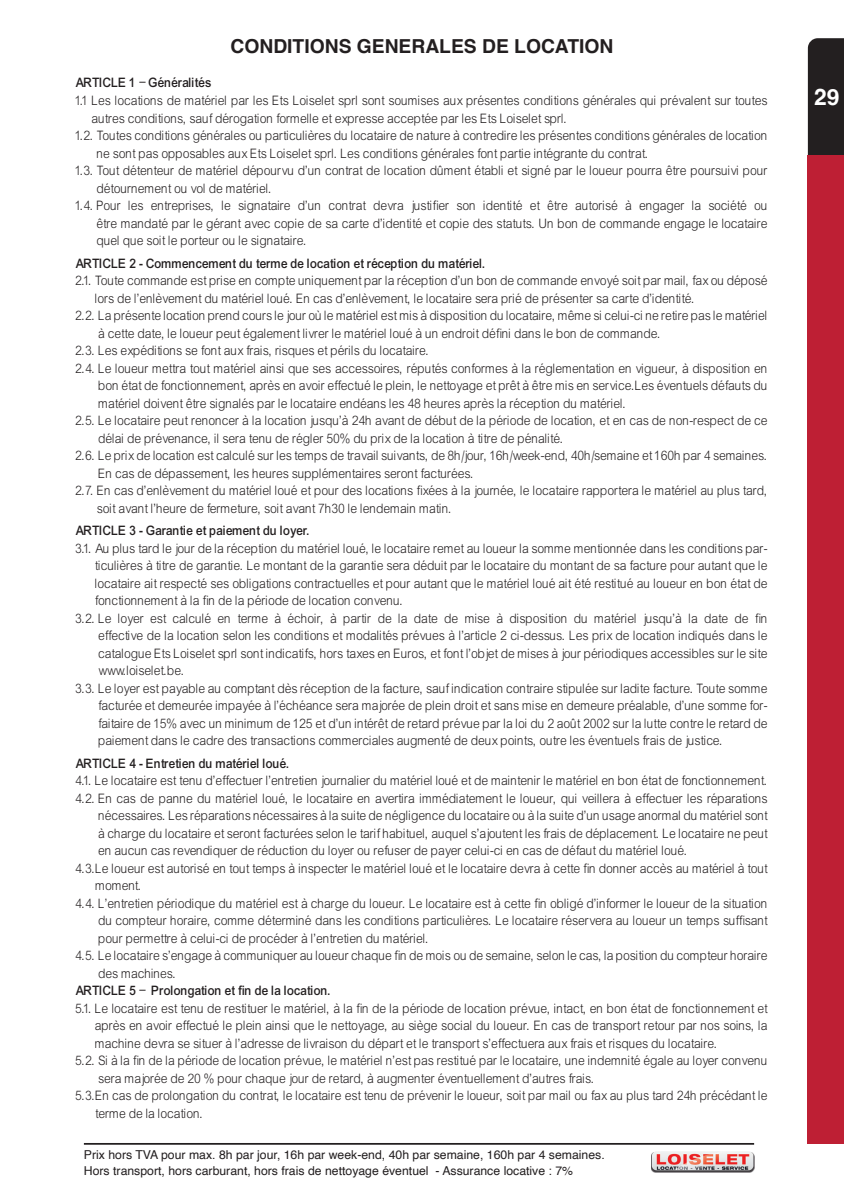
<style>
.page{position:relative;width:844px;height:1191px;background:#fff}
.page>*{position:absolute;margin:0;border:0;box-sizing:border-box;transform-origin:0 0}
.t1{font:700 22.75px "Helvetica";color:#fff}
.t2{font:700 19.25px "Helvetica";color:#231f20}
.t3{font:14px "Arial Lgt";color:#231f20;scale:.92 1}
.t4{font:14px "Arial Mdm";color:#231f20;scale:.92 1}
.t5{font:12.25px/15.8px "Helvetica";color:#231f20}
</style>
<div class="page">
<div style="left:807px;top:38px;width:36px;height:117px;background:#231f20"></div>
<div style="left:807px;top:155px;width:36px;height:988px;background:#be1f34"></div>
<hr style="left:84px;top:1143px;width:670px;height:1px;background:#231f20">
<img style="left:651px;top:1153px;width:103px;height:19px">
<img style="left:651px;top:1151px;width:102px;height:19px">
<h2 class="t2" style="left:230px;top:35px;width:384px">CONDITIONS GENERALES DE LOCATION</h2>
<p class="t4" style="left:76px;top:75px;width:149px">ARTICLE 1 – Généralités</p>
<p class="t3" style="left:76px;top:93px;width:754px">1.1 Les locations de matériel par les Ets Loiselet sprl sont soumises aux présentes conditions générales qui prévalent sur toutes</p>
<p class="t3" style="left:92px;top:110px;width:518px">autres conditions, sauf dérogation formelle et expresse acceptée par les Ets Loiselet sprl.</p>
<p class="t3" style="left:76px;top:128px;width:754px">1.2. Toutes conditions générales ou particulières du locataire de nature à contredire les présentes conditions générales de location</p>
<p class="t3" style="left:97px;top:145px;width:601px">ne sont pas opposables aux Ets Loiselet sprl. Les conditions générales font partie intégrante du contrat.</p>
<p class="t3" style="left:76px;top:163px;width:754px">1.3. Tout détenteur de matériel dépourvu d’un contrat de location dûment établi et signé par le loueur pourra être poursuivi pour</p>
<p class="t3" style="left:97px;top:180px;width:192px">détournement ou vol de matériel.</p>
<p class="t3" style="left:76px;top:198px;width:754px">1.4. Pour les entreprises, le signataire d’un contrat devra justifier son identité et être autorisé à engager la société ou</p>
<p class="t3" style="left:97px;top:215px;width:730px">être mandaté par le gérant avec copie de sa carte d’identité et copie des statuts. Un bon de commande engage le locataire</p>
<p class="t3" style="left:97px;top:233px;width:230px">quel que soit le porteur ou le signataire.</p>
<p class="t4" style="left:76px;top:255px;width:447px">ARTICLE 2 - Commencement du terme de location et réception du matériel.</p>
<p class="t3" style="left:76px;top:273px;width:754px">2.1. Toute commande est prise en compte uniquement par la réception d’un bon de commande envoyé soit par mail, fax ou déposé</p>
<p class="t3" style="left:96px;top:290px;width:653px">lors de l’enlèvement du matériel loué. En cas d’enlèvement, le locataire sera prié de présenter sa carte d’identité.</p>
<p class="t3" style="left:76px;top:308px;width:754px">2.2. La présente location prend cours le jour où le matériel est mis à disposition du locataire, même si celui-ci ne retire pas le matériel</p>
<p class="t3" style="left:99px;top:325px;width:613px">à cette date, le loueur peut également livrer le matériel loué à un endroit défini dans le bon de commande.</p>
<p class="t3" style="left:76px;top:343px;width:386px">2.3. Les expéditions se font aux frais, risques et périls du locataire.</p>
<p class="t3" style="left:76px;top:360px;width:754px">2.4. Le loueur mettra tout matériel ainsi que ses accessoires, réputés conformes à la réglementation en vigueur, à disposition en</p>
<p class="t3" style="left:99px;top:378px;width:729px">bon état de fonctionnement, après en avoir effectué le plein, le nettoyage et prêt à être mis en service.Les éventuels défauts du</p>
<p class="t3" style="left:99px;top:395px;width:575px">matériel doivent être signalés par le locataire endéans les 48 heures après la réception du matériel.</p>
<p class="t3" style="left:76px;top:413px;width:754px">2.5. Le locataire peut renoncer à la location jusqu’à 24h avant de début de la période de location, et en cas de non-respect de ce</p>
<p class="t3" style="left:99px;top:430px;width:507px">délai de prévenance, il sera tenu de régler 50% du prix de la location à titre de pénalité.</p>
<p class="t3" style="left:76px;top:448px;width:754px">2.6. Le prix de location est calculé sur les temps de travail suivants, de 8h/jour, 16h/week-end, 40h/semaine et 160h par 4 semaines.</p>
<p class="t3" style="left:99px;top:465px;width:410px">En cas de dépassement, les heures supplémentaires seront facturées.</p>
<p class="t3" style="left:76px;top:483px;width:754px">2.7. En cas d’enlèvement du matériel loué et pour des locations fixées à la journée, le locataire rapportera le matériel au plus tard,</p>
<p class="t3" style="left:97px;top:500px;width:387px">soit avant l’heure de fermeture, soit avant 7h30 le lendemain matin.</p>
<p class="t4" style="left:76px;top:523px;width:257px">ARTICLE 3 - Garantie et paiement du loyer.</p>
<p class="t3" style="left:76px;top:540px;width:754px">3.1. Au plus tard le jour de la réception du matériel loué, le locataire remet au loueur la somme mentionnée dans les conditions par-</p>
<p class="t3" style="left:96px;top:558px;width:732px">ticulières à titre de garantie. Le montant de la garantie sera déduit par le locataire du montant de sa facture pour autant que le</p>
<p class="t3" style="left:96px;top:575px;width:732px">locataire ait respecté ses obligations contractuelles et pour autant que le matériel loué ait été restitué au loueur en bon état de</p>
<p class="t3" style="left:96px;top:593px;width:336px">fonctionnement à la fin de la période de location convenu.</p>
<p class="t3" style="left:76px;top:610px;width:754px">3.2. Le loyer est calculé en terme à échoir, à partir de la date de mise à disposition du matériel jusqu’à la date de fin</p>
<p class="t3" style="left:99px;top:628px;width:729px">effective de la location selon les conditions et modalités prévues à l’article 2 ci-dessus. Les prix de location indiqués dans le</p>
<p class="t3" style="left:99px;top:645px;width:729px">catalogue Ets Loiselet sprl sont indicatifs, hors taxes en Euros, et font l’objet de mises à jour périodiques accessibles sur le site</p>
<p class="t3" style="left:99px;top:663px;width:95px">www.loiselet.be.</p>
<p class="t3" style="left:76px;top:680px;width:754px">3.3. Le loyer est payable au comptant dès réception de la facture, sauf indication contraire stipulée sur ladite facture. Toute somme</p>
<p class="t3" style="left:99px;top:698px;width:729px">facturée et demeurée impayée à l’échéance sera majorée de plein droit et sans mise en demeure préalable, d’une somme for-</p>
<p class="t3" style="left:99px;top:715px;width:729px">faitaire de 15% avec un minimum de 125€ et d’un intérêt de retard prévue par la loi du 2 août 2002 sur la lutte contre le retard de</p>
<p class="t3" style="left:99px;top:733px;width:680px">paiement dans le cadre des transactions commerciales augmenté de deux points, outre les éventuels frais de justice.</p>
<p class="t4" style="left:76px;top:755px;width:234px">ARTICLE 4 - Entretien du matériel loué.</p>
<p class="t3" style="left:76px;top:772px;width:754px">4.1. Le locataire est tenu d’effectuer l’entretien journalier du matériel loué et de maintenir le matériel en bon état de fonctionnement.</p>
<p class="t3" style="left:76px;top:790px;width:754px">4.2. En cas de panne du matériel loué, le locataire en avertira immédiatement le loueur, qui veillera à effectuer les réparations</p>
<p class="t3" style="left:99px;top:808px;width:729px">nécessaires. Les réparations nécessaires à la suite de négligence du locataire ou à la suite d’un usage anormal du matériel sont</p>
<p class="t3" style="left:99px;top:825px;width:729px">à charge du locataire et seront facturées selon le tarif habituel, auquel s’ajoutent les frais de déplacement. Le locataire ne peut</p>
<p class="t3" style="left:99px;top:843px;width:642px">en aucun cas revendiquer de réduction du loyer ou refuser de payer celui-ci en cas de défaut du matériel loué.</p>
<p class="t3" style="left:76px;top:860px;width:754px">4.3.Le loueur est autorisé en tout temps à inspecter le matériel loué et le locataire devra à cette fin donner accès au matériel à tout</p>
<p class="t3" style="left:96px;top:878px;width:52px">moment.</p>
<p class="t3" style="left:76px;top:895px;width:754px">4.4. L’entretien périodique du matériel est à charge du loueur. Le locataire est à cette fin obligé d’informer le loueur de la situation</p>
<p class="t3" style="left:99px;top:913px;width:729px">du compteur horaire, comme déterminé dans les conditions particulières. Le locataire réservera au loueur un temps suffisant</p>
<p class="t3" style="left:99px;top:930px;width:361px">pour permettre à celui-ci de procéder à l’entretien du matériel.</p>
<p class="t3" style="left:76px;top:948px;width:754px">4.5. Le locataire s’engage à communiquer au loueur chaque fin de mois ou de semaine, selon le cas, la position du compteur horaire</p>
<p class="t3" style="left:99px;top:965px;width:87px">des machines.</p>
<p class="t4" style="left:76px;top:983px;width:279px">ARTICLE 5 – Prolongation et fin de la location.</p>
<p class="t3" style="left:76px;top:1000px;width:754px">5.1. Le locataire est tenu de restituer le matériel, à la fin de la période de location prévue, intact, en bon état de fonctionnement et</p>
<p class="t3" style="left:96px;top:1018px;width:732px">après en avoir effectué le plein ainsi que le nettoyage, au siège social du loueur. En cas de transport retour par nos soins, la</p>
<p class="t3" style="left:96px;top:1035px;width:678px">machine devra se situer à l’adresse de livraison du départ et le transport s’effectuera aux frais et risques du locataire.</p>
<p class="t3" style="left:76px;top:1053px;width:754px">5.2. Si à la fin de la période de location prévue, le matériel n’est pas restitué par le locataire, une indemnité égale au loyer convenu</p>
<p class="t3" style="left:99px;top:1070px;width:541px">sera majorée de 20 % pour chaque jour de retard, à augmenter éventuellement d’autres frais.</p>
<p class="t3" style="left:76px;top:1088px;width:754px">5.3.En cas de prolongation du contrat, le locataire est tenu de prévenir le loueur, soit par mail ou fax au plus tard 24h précédant le</p>
<p class="t3" style="left:96px;top:1105px;width:119px">terme de la location.</p>
<p class="t5" style="left:84px;top:1147px;width:522px">Prix hors TVA pour max. 8h par jour, 16h par week-end, 40h par semaine, 160h par 4 semaines.<br>Hors transport, hors carburant, hors frais de nettoyage éventuel - Assurance locative : 7%</p>
<h1 class="t1" style="left:814px;top:84px;width:27px">29</h1>
</div>
